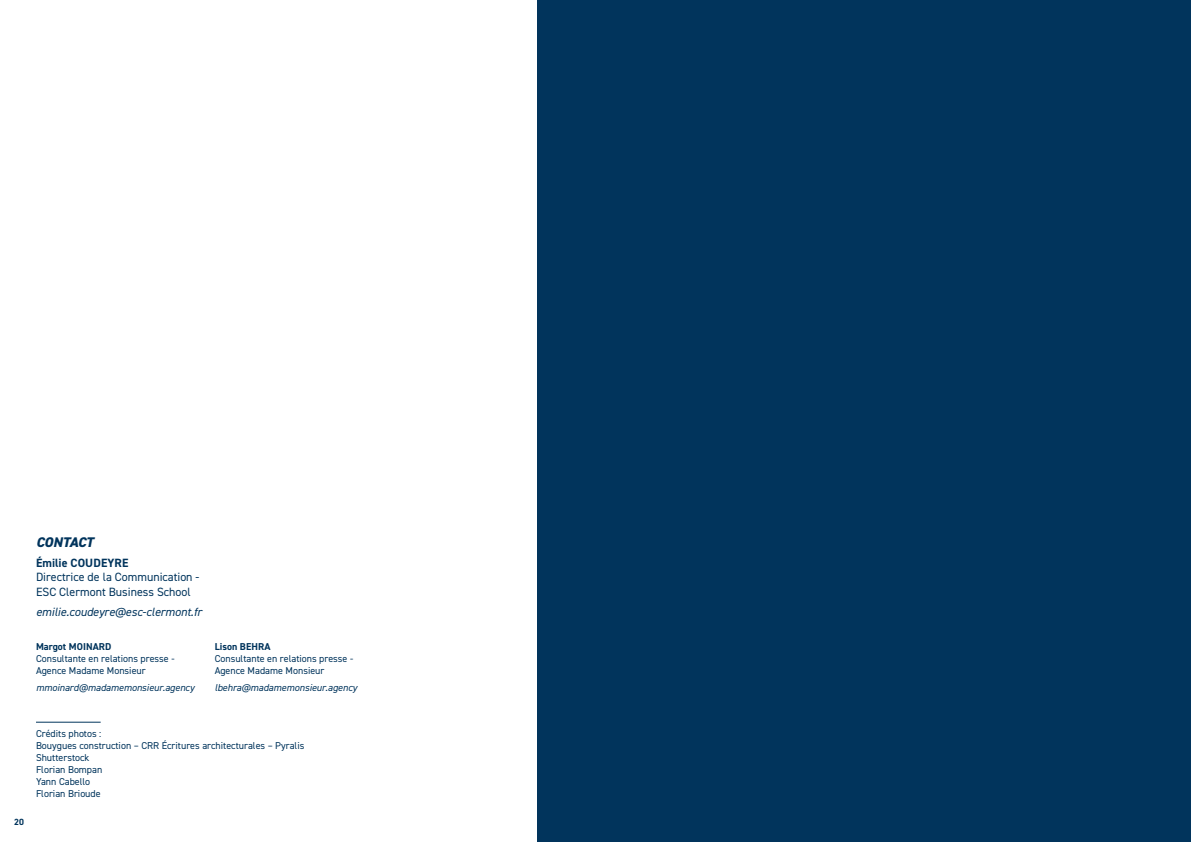
<style>
.page{position:relative;width:1191px;height:842px;background:#fff}
.page>*{position:absolute;margin:0;border:0;box-sizing:border-box;transform-origin:0 0}
.t1{font:italic 800 14px "DIN2014";letter-spacing:-.015em;color:#01345c}
.t2{font:12px/14.4px "DIN2014";color:#01345c}
.t3{font:italic 12px "DIN2014";color:#01345c}
.t4{font:10px/12px "DIN2014";color:#01345c}
.t5{font:italic 10px "DIN2014";color:#01345c}
.t6{font:700 9px "DIN2014";color:#01345c}
.s1{font-weight:700}
</style>
<div class="page">
<div style="left:537px;top:0;width:654px;height:842px;background:#01345c"></div>
<hr style="left:36px;top:722px;width:65px;height:1px;background:#01345c">
<p class="t1" style="left:36px;top:533px;width:59px">CONTACT</p>
<p class="t2" style="left:36px;top:555px;width:165px"><span class="s1">Émilie COUDEYRE<br></span>Directrice de la Communication -<br>ESC Clermont Business School</p>
<p class="t3" style="left:36px;top:604px;width:167px">emilie.coudeyre@esc-clermont.fr</p>
<p class="t4" style="left:36px;top:640px;width:140px"><span class="s1">Margot MOINARD<br></span>Consultante en relations presse -<br>Agence Madame Monsieur</p>
<p class="t5" style="left:36px;top:682px;width:160px">mmoinard@madamemonsieur.agency</p>
<p class="t4" style="left:215px;top:640px;width:140px"><span class="s1">Lison BEHRA<br></span>Consultante en relations presse -<br>Agence Madame Monsieur</p>
<p class="t5" style="left:215px;top:682px;width:144px">lbehra@madamemonsieur.agency</p>
<p class="t6" style="left:14px;top:816px;width:11px">20</p>
<p class="t4" style="left:36px;top:727px;width:270px">Crédits photos :<br>Bouygues construction – CRR Écritures architecturales – Pyralis<br>Shutterstock<br>Florian Bompan<br>Yann Cabello<br>Florian Brioude</p>
</div>
